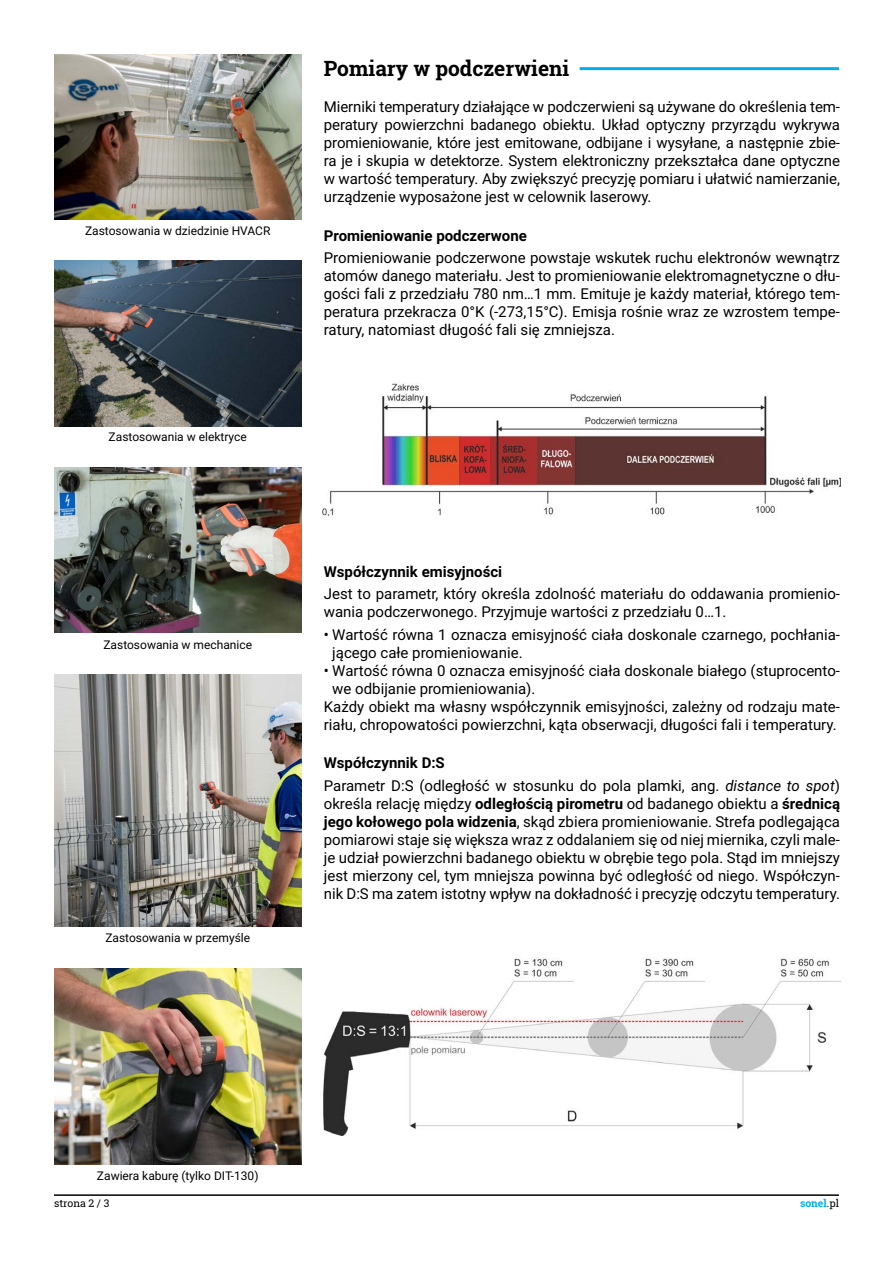
<style>
.page{position:relative;width:893px;height:1263px;background:#fff}
.page>*{position:absolute;margin:0;border:0;box-sizing:border-box;transform-origin:0 0}
.t1{font:700 21px "Roboto Slab";color:#000}
.t2{font:15px/18px "Roboto";color:#000;text-align:justify}
.t3{font:700 15px "Roboto";color:#000}
.t4{font:12px "Roboto";color:#000}
.t5{font:10.5px "Roboto Slab";color:#000}
.t6{font:700 10.5px "Roboto Slab";color:#00aeef}
.s1{font-weight:700}
.s2{font-style:italic}
.s3{font-weight:400;color:#000}
</style>
<div class="page">
<hr style="left:54px;top:1194px;width:785px;height:2px;background:#000">
<img style="left:54px;top:54px;width:247px;height:165px">
<img style="left:54px;top:675px;width:247px;height:252px">
<img style="left:54px;top:261px;width:247px;height:165px">
<img style="left:54px;top:468px;width:247px;height:165px">
<img style="left:54px;top:968px;width:247px;height:197px">
<hr style="left:580px;top:67px;width:259px;height:3px;background:#00aeef">
<img style="left:323px;top:383px;width:517px;height:134px">
<img style="left:324px;top:957px;width:516px;height:178px">
<p class="t4" style="left:85px;top:222px;width:187px">Zastosowania w dziedzinie HVACR</p>
<p class="t4" style="left:109px;top:429px;width:140px">Zastosowania w elektryce</p>
<p class="t4" style="left:103px;top:636px;width:150px">Zastosowania w mechanice</p>
<p class="t4" style="left:105px;top:929px;width:146px">Zastosowania w przemyśle</p>
<h1 class="t1" style="left:324px;top:54px;width:247px">Pomiary w podczerwieni</h1>
<p class="t2" style="left:324px;top:98px;width:518px">Mierniki temperatury działające w podczerwieni są używane do określenia tem&shy;peratury powierzchni badanego obiektu. Układ optyczny przyrządu wykrywa promieniowanie, które jest emitowane, odbijane i wysyłane, a następnie zbie&shy;ra je i skupia w detektorze. System elektroniczny przekształca dane optyczne w wartość temperatury. Aby zwiększyć precyzję pomiaru i ułatwić namierzanie, urządzenie wyposażone jest w celownik laserowy.</p>
<p class="t3" style="left:324px;top:225px;width:205px">Promieniowanie podczerwone</p>
<p class="t2" style="left:324px;top:248px;width:518px">Promieniowanie podczerwone powstaje wskutek ruchu elektronów wewnątrz atomów danego materiału. Jest to promieniowanie elektromagnetyczne o dłu&shy;gości fali z przedziału 780 nm…1 mm. Emituje je każdy materiał, którego tem&shy;peratura przekracza 0°K (-273,15°C). Emisja rośnie wraz ze wzrostem tempe&shy;ratury, natomiast długość fali się zmniejsza.</p>
<p class="t3" style="left:324px;top:561px;width:180px">Współczynnik emisyjności</p>
<p class="t2" style="left:324px;top:585px;width:518px">Jest to parametr, który określa zdolność materiału do oddawania promienio&shy;wania podczerwonego. Przyjmuje wartości z przedziału 0…1.</p>
<p class="t2" style="left:332px;top:625px;width:509px;text-indent:-9px">• Wartość równa 1 oznacza emisyjność ciała doskonale czarnego, pochłania&shy;jącego całe promieniowanie.</p>
<p class="t2" style="left:324px;top:661px;width:518px">• Wartość równa 0 oznacza emisyjność ciała doskonale białego (stuprocento-</p>
<p class="t2" style="left:332px;top:679px;width:205px">we odbijanie promieniowania).</p>
<p class="t2" style="left:324px;top:697px;width:518px">Każdy obiekt ma własny współczynnik emisyjności, zależny od rodzaju mate-</p>
<p class="t2" style="left:324px;top:715px;width:514px">riału, chropowatości powierzchni, kąta obserwacji, długości fali i temperatury.</p>
<p class="t2" style="left:324px;top:751px;width:518px;line-height:22.2px"><span class="s1">Współczynnik D:S<br></span>Parametr D:S (odległość w stosunku do pola plamki, ang. <span class="s2">distance to spot</span>)</p>
<p class="t2" style="left:324px;top:794px;width:518px">określa relację między <span class="s1">odległością pirometru</span> od badanego obiektu a <span class="s1">średnicą jego kołowego pola widzenia</span>, skąd zbiera promieniowanie. Strefa podlegająca pomiarowi staje się większa wraz z oddalaniem się od niej miernika, czyli male&shy;je udział powierzchni badanego obiektu w obrębie tego pola. Stąd im mniejszy jest mierzony cel, tym mniejsza powinna być odległość od niego. Współczyn&shy;nik D:S ma zatem istotny wpływ na dokładność i precyzję odczytu temperatury.</p>
<p class="t4" style="left:97px;top:1168px;width:163px">Zawiera kaburę (tylko DIT-130)</p>
<p class="t5" style="left:54px;top:1196px;width:57px">strona 2 / 3</p>
<p class="t6" style="left:800px;top:1196px;width:40px">sonel<span class="s3">.pl</span></p>
</div>
